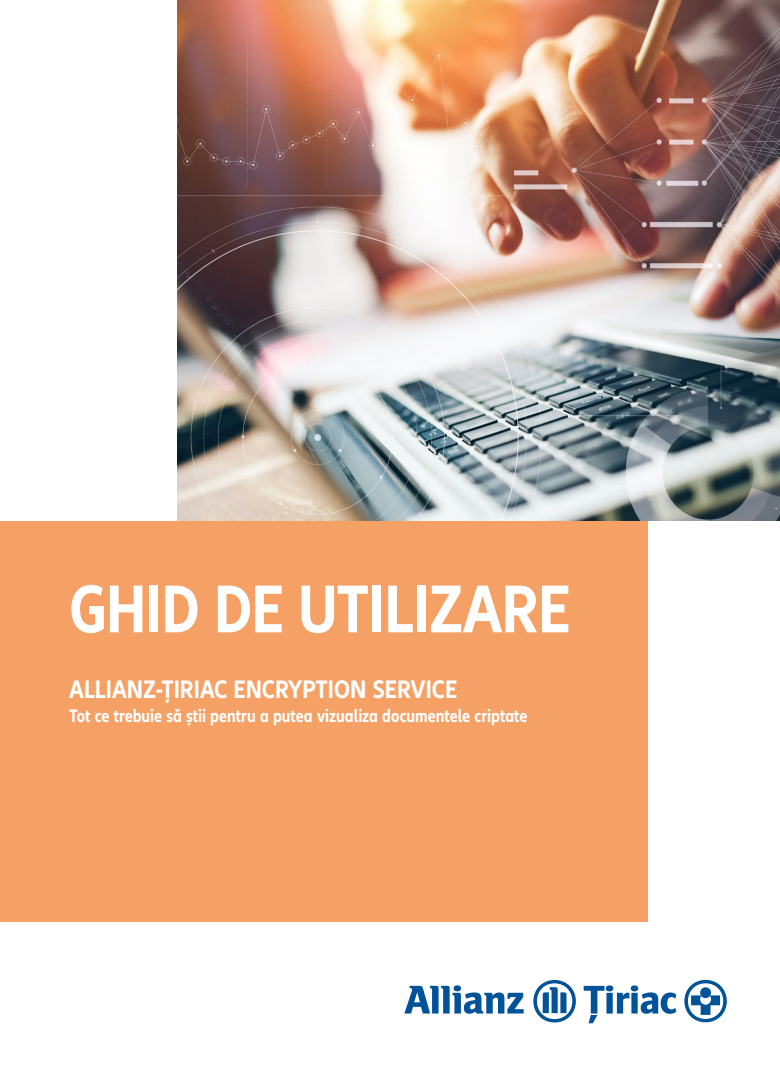
<style>
.page{position:relative;width:780px;height:1088px;background:#fff}
.page>*{position:absolute;margin:0;border:0;box-sizing:border-box;transform-origin:0 0}
.t1{font:700 condensed 70px "Allianz Neo";letter-spacing:-.01em;color:#fff}
.t2{font:700 condensed 26.25px "Allianz Neo";color:#fff}
.t3{font:700 condensed 18.75px "Allianz Neo";color:#fff}
</style>
<div class="page">
<img style="left:177px;top:0;width:603px;height:521px">
<svg style="left:404px;top:985px;width:119px;height:29px"></svg>
<svg style="left:533px;top:980px;width:43px;height:42px"></svg>
<svg style="left:583px;top:985px;width:93px;height:38px"></svg>
<svg style="left:684px;top:980px;width:42px;height:42px"></svg>
<div style="left:0;top:521px;width:647px;height:400px;background:#f5a165"></div>
<p class="t1" style="left:69px;top:568px;width:503px">GHID DE UTILIZARE</p>
<p class="t2" style="left:69px;top:674px;width:389px">ALLIANZ-ȚIRIAC ENCRYPTION SERVICE</p>
<p class="t3" style="left:69px;top:705px;width:460px">Tot ce trebuie să știi pentru a putea vizualiza documentele criptate</p>
</div>
